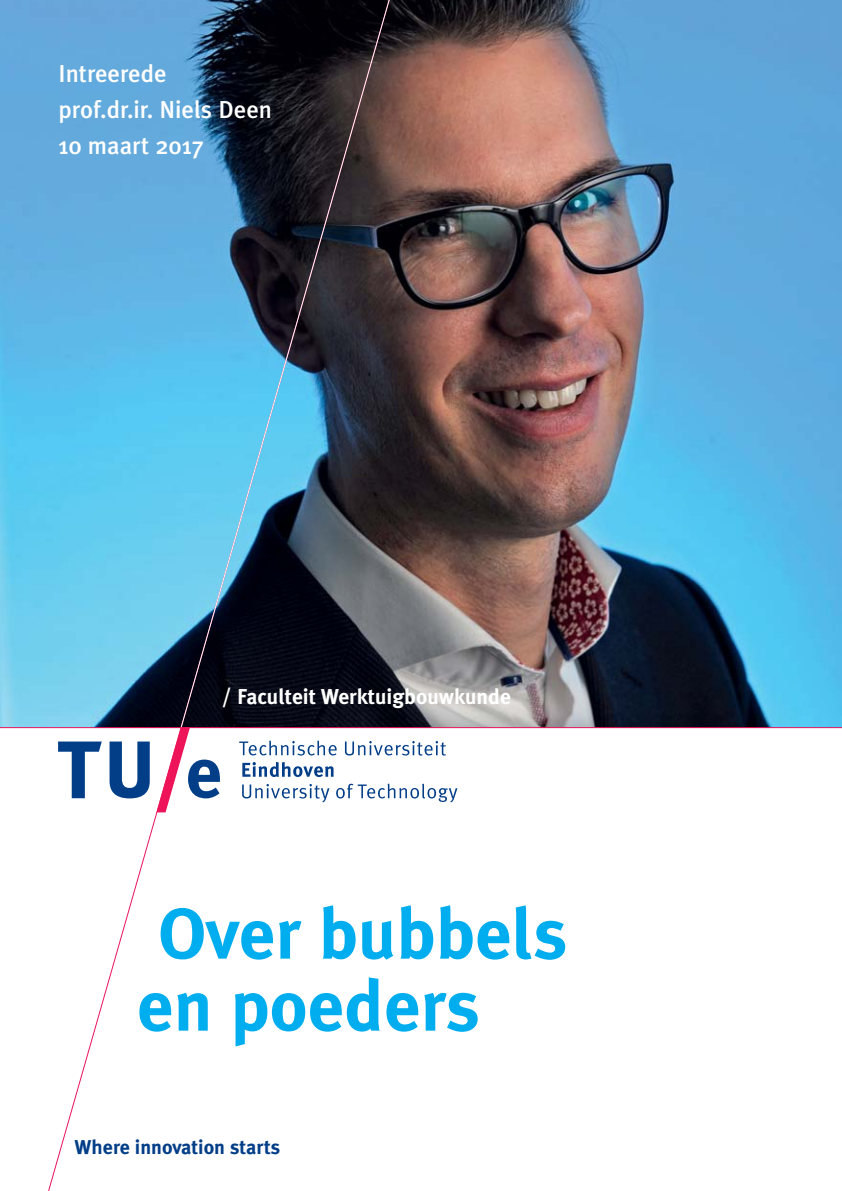
<style>
.page{position:relative;width:842px;height:1191px;background:#fff}
.page>*{position:absolute;margin:0;border:0;box-sizing:border-box;transform-origin:0 0}
.t1{font:700 72px/72px "Meta Plus";color:#00aeef}
.t2{font:500 24.4px/36px "Meta Plus";color:#fff}
.t3{font:700 21.6px "Meta Plus";color:#fff}
.t4{font:700 20px "Meta Plus";color:#023e88}
</style>
<div class="page">
<img style="left:0;top:0;width:841px;height:727px">
<svg style="left:44px;top:0;width:350px;height:1191px"></svg>
<svg style="left:180px;top:0;width:214px;height:727px;background:#314d60"></svg>
<svg style="left:58px;top:741px;width:44px;height:57px"></svg>
<svg style="left:110px;top:741px;width:40px;height:57px"></svg>
<svg style="left:156px;top:728px;width:64px;height:84px"></svg>
<svg style="left:239px;top:740px;width:207px;height:15px"></svg>
<svg style="left:242px;top:762px;width:92px;height:15px"></svg>
<svg style="left:242px;top:783px;width:215px;height:19px"></svg>
<hr style="left:0;top:727px;width:841px;height:1px;background:#ed145a">
<p class="t2" style="left:59px;top:57px;width:215px">Intreerede<br>prof.dr.ir. Niels Deen<br>10 maart 2017</p>
<p class="t3" style="left:222px;top:687px;width:291px">/ Faculteit Werktuigbouwkunde</p>
<h1 class="t1" style="left:137px;top:901px;width:432px">Over bubbels en poeders</h1>
<p class="t4" style="left:75px;top:1138px;width:207px">Where innovation starts</p>
</div>
